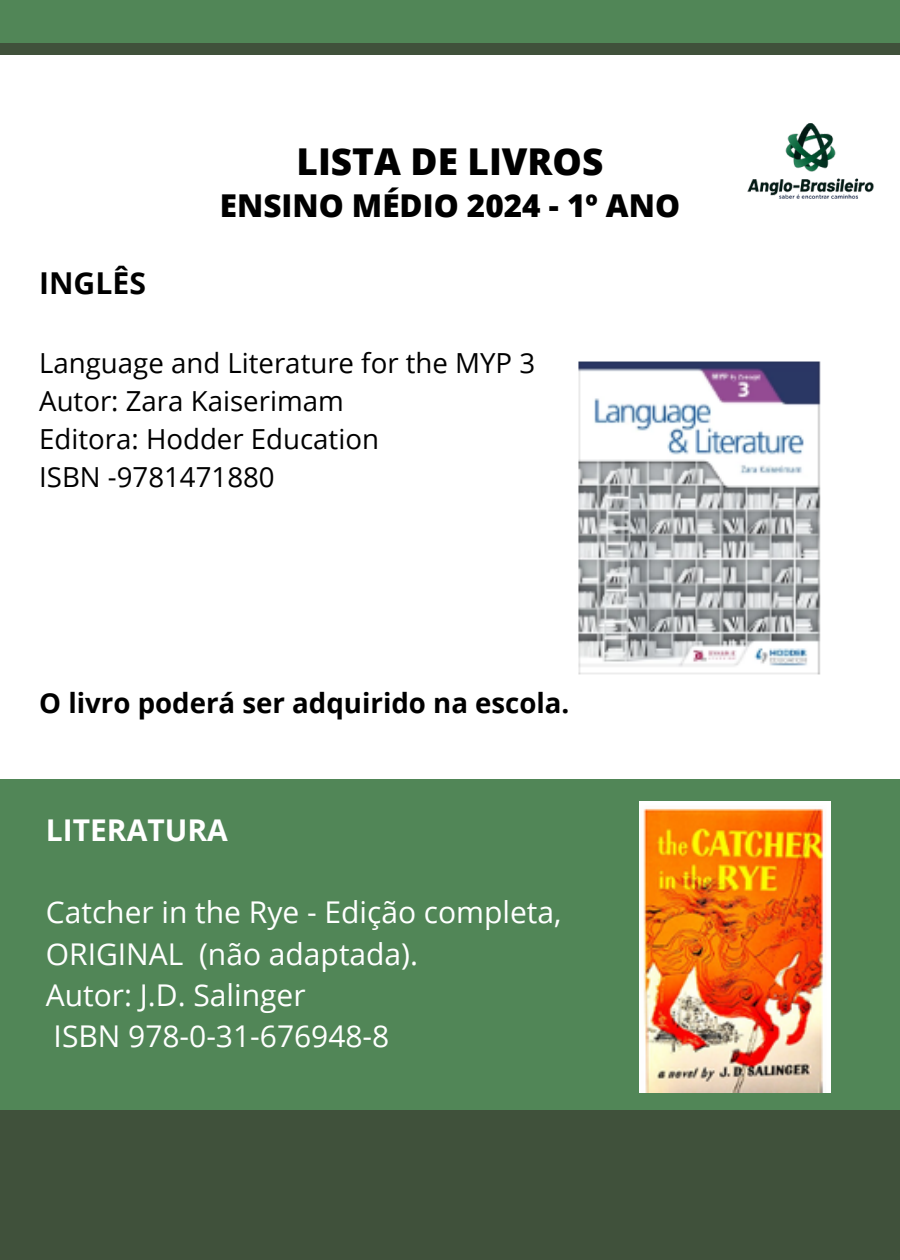
<style>
.page{position:relative;width:900px;height:1260px;background:#fff}
.page>*{position:absolute;margin:0;border:0;box-sizing:border-box;transform-origin:0 0}
.t1{font:800 37px "Open Sans";color:#000}
.t2{font:800 31.5px "Open Sans";color:#000}
.t3{font:700 30.25px "Open Sans";color:#000}
.t4{font:30px/41.2px "Open Sans";color:#fff}
.t5{font:700 30px "Open Sans";color:#fff}
.t6{font:27.5px "Open Sans";color:#000}
.t7{font:700 27.5px "Open Sans";color:#000}
</style>
<div class="page">
<div style="left:0;top:779px;width:900px;height:433px;background:#518657"></div>
<div style="left:0;top:1111px;width:900px;height:149px;background:#40513b"></div>
<img style="left:747px;top:123px;width:127px;height:75px">
<div style="left:0;top:30px;width:900px;height:24px;background:#40513b"></div>
<div style="left:0;top:0;width:900px;height:43px;background:#518657"></div>
<img style="left:578px;top:361px;width:243px;height:314px">
<img style="left:639px;top:802px;width:192px;height:290px">
<p class="t3" style="left:39px;top:262px;width:108px">INGLÊS</p>
<h2 class="t1" style="left:297px;top:135px;width:308px">LISTA DE LIVROS</h2>
<p class="t2" style="left:220px;top:184px;width:462px">ENSINO MÉDIO 2024 - 1º ANO</p>
<p class="t6" style="left:39px;top:344px;width:497px">Language and Literature for the MYP 3</p>
<p class="t6" style="left:39px;top:382px;width:306px">Autor: Zara Kaiserimam</p>
<h4 class="t6" style="left:39px;top:419px;width:341px">Editora: Hodder Education</h4>
<p class="t6" style="left:39px;top:457px;width:237px">ISBN -9781471880</p>
<p class="t7" style="left:39px;top:683px;width:532px">O livro poderá ser adquirido na escola.</p>
<h2 class="t5" style="left:46px;top:809px;width:183px">LITERATURA</h2>
<h3 class="t4" style="left:46px;top:891px;width:517px">Catcher in the Rye - Edição completa,<br>ORIGINAL (não adaptada).<br>Autor: J.D. Salinger<br>ISBN 978-0-31-676948-8</h3>
</div>
